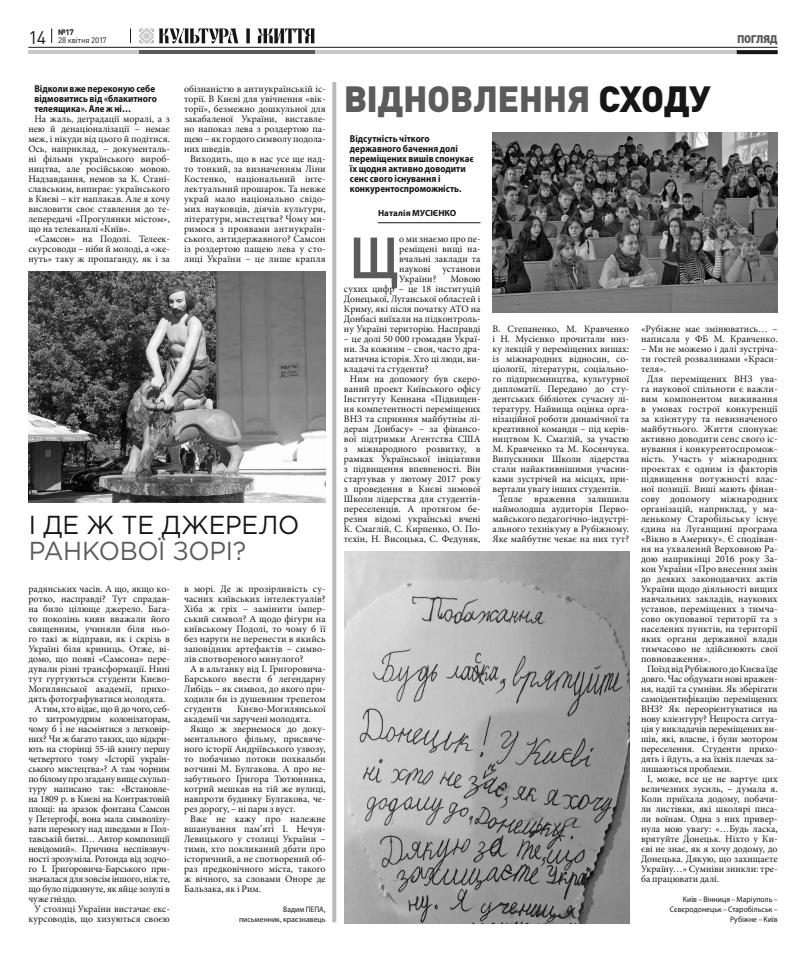
<style>
.page{position:relative;width:806px;height:964px;background:#fff}
.page>*{position:absolute;margin:0;border:0;box-sizing:border-box;transform-origin:0 0}
.BUKVICA{font:600 60.3px "Myriad Pro";color:#5b5b5b;scale:.89 1}
.ZAGOLOVOK_1{font:900 36px "DIN Pro";letter-spacing:-.015em;color:#5b5b5b}
.PODZAGOLOVOK_2{font:26px/26px "Gotham Pro";letter-spacing:-.01em;color:#161616;scale:.96 1}
.t1{font:18px "DIN Pro";color:#161616}
.naz_Rubriki{font:900 11px "DIN Pro";letter-spacing:-.045em;color:#595959}
.КЖ_текст_9_10___Bold{font:700 10px/10px "Myriad Pro";letter-spacing:.005em;color:#161616;scale:.9 1}
.КЖ_текст_9_10{font:9.8px/10px "Minion Pro";color:#161616;text-align:justify}
.BUKVICA-2{font:9.8px/10px "Minion Pro";color:#161616;text-align:justify}
.КЖ_АВТОР_Верх{font:700 9px "Myriad Pro";letter-spacing:.005em;color:#161616}
.КЖ_АВТОР_низ{font:8px/10px "Myriad Pro";letter-spacing:.005em;color:#161616;text-align:right;scale:.95 1}
.t2{font:8px "DIN Pro";letter-spacing:-.01em;color:#161616}
.t3{font:700 8px "DIN Pro";color:#161616}
.s1{color:#5b5b5b}
.s2{color:#161616}
</style>
<div class="page">
<svg style="left:139px;top:28px;width:176px;height:16px"></svg>
<hr style="left:28px;top:47px;width:749px;height:1px;background:#161616">
<svg style="left:51px;top:28px;width:1px;height:15px"></svg>
<svg style="left:130px;top:28px;width:1px;height:15px"></svg>
<hr style="left:28px;top:50px;width:749px;height:4px;background:#c9c9c9">
<hr style="left:139px;top:50px;width:176px;height:4px;background:#595959">
<svg style="left:332px;top:82px;width:4px;height:840px;background:#bfbfbf"></svg>
<svg style="left:736px;top:50px;width:41px;height:4px"></svg>
<hr style="left:378px;top:223px;width:102px;height:1px;background:#161616">
<img style="left:344px;top:552px;width:285px;height:371px">
<img style="left:28px;top:271px;width:298px;height:232px">
<img style="left:492px;top:132px;width:285px;height:180px">
<h3 class="t1" style="left:28px;top:25px;width:19px">14</h3>
<p class="t3" style="left:58px;top:27px;width:17px">№17</p>
<p class="t2" style="left:58px;top:35px;width:50px">28 квітня 2017</p>
<p class="naz_Rubriki" style="left:736px;top:32px;width:42px">ПОГЛЯД</p>
<p class="КЖ_текст_9_10___Bold" style="left:34px;top:84px;width:138px">Відколи вже переконую себе відмовитись від «блакитного телеящика». Але ж ні…</p>
<p class="КЖ_текст_9_10" style="left:28px;top:114px;width:143px;text-indent:6px">На жаль, деградації моралі, а з нею й денаціоналізації – немає меж, і нікуди від цього й подітися.<br>Ось, наприклад, – документаль&shy;ні фільми українського вироб&shy;ництва, але російською мовою.<br>Надзавдання, немов за К. Стані&shy;славським, випирає: українського в Києві – кіт наплакав. Але я хочу висловити своє ставлення до те&shy;лепередачі «Прогулянки містом», що на телеканалі «Київ».</p>
<p class="КЖ_текст_9_10" style="left:28px;top:234px;width:143px;text-indent:6px">«Самсон» на Подолі. Телеек&shy;скурсоводи – ніби й молоді, а «же&shy;нуть» таку ж пропаганду, як і за</p>
<p class="КЖ_текст_9_10" style="left:184px;top:84px;width:143px">обізнаністю в антиукраїнській іс&shy;торії. В Києві для увічнення «вік&shy;торії», безмежно дошкульної для закабаленої України, виставле&shy;но напоказ лева з роздертою па&shy;щею – як гордого символу подола&shy;них шведів.</p>
<p class="КЖ_текст_9_10" style="left:184px;top:154px;width:143px;text-indent:6px">Виходить, що в нас усе ще над&shy;то тонкий, за визначенням Ліни Костенко, національний інте&shy;лектуальний прошарок. Та невже украй мало національно свідо&shy;мих науковців, діячів культури, літератури, мистецтва? Чому ми&shy;римося з проявами антиукраїн&shy;ського, антидержавного? Самсон із роздертою пащею лева у сто&shy;лиці України – це лише крапля</p>
<p class="PODZAGOLOVOK_2" style="left:29px;top:512px;width:283px">І ДЕ Ж ТЕ ДЖЕРЕЛО<br><span class="s1">РАНКОВОЇ ЗОРІ?</span></p>
<p class="КЖ_текст_9_10" style="left:28px;top:584px;width:143px">радянських часів. А що, якщо ко&shy;ротко, насправді? Тут спрадав&shy;на било цілюще джерело. Бага&shy;то поколінь киян вважали його священним, учиняли біля ньо&shy;го такі ж відправи, як і скрізь в Україні біля криниць. Отже, ві&shy;домо, що появі «Самсона» пере&shy;дували різні трансформації. Нині тут гуртуються студенти Києво-Могилянської академії, прихо&shy;дять фотографуватися молодята.</p>
<p class="КЖ_текст_9_10" style="left:28px;top:704px;width:143px;text-indent:6px">А тим, хто відає, що й до чого, себ&shy;то хитромудрим колонізаторам, чому б і не насміятися з легковір&shy;них? Чи ж багато таких, що відкри&shy;ють на сторінці 55-ій книгу першу четвертого тому «Історії україн&shy;ського мистецтва»? А там чорним по білому про згадану вище скульп&shy;туру написано так: «Встановле&shy;на 1809 р. в Києві на Контрактовій площі: на зразок фонтана Самсон у Петергофі, вона мала символізу&shy;вати перемогу над шведами в Пол&shy;тавській битві… Автор композиції невідомий». Причина неспівзвуч&shy;ності зрозуміла. Ротонда від зодчо&shy;го І. Григоровича-Барського при&shy;значалася для зовсім іншого, ніж те, що було підкинуте, як яйце зозулі в чуже гніздо.</p>
<p class="КЖ_текст_9_10" style="left:28px;top:904px;width:143px;text-align:right">У столиці України вистачає екс&shy;курсоводів, що хизуються своєю</p>
<p class="КЖ_текст_9_10" style="left:184px;top:584px;width:143px">в морі. Де ж прозірливість су&shy;часних київських інтелектуалів?<br>Хіба ж гріх – замінити імпер&shy;ський символ? А щодо фігури на київському Подолі, то чому б її без наруги не перенести в якийсь заповідник артефактів – симво&shy;лів спотвореного минулого?</p>
<p class="КЖ_текст_9_10" style="left:184px;top:664px;width:143px;text-indent:6px">А в альтанку від І. Григоровича-Барського ввести б легендарну Либідь – як символ, до якого при&shy;ходили би із душевним трепетом студенти</p>
<p class="КЖ_текст_9_10" style="left:184px;top:704px;width:143px;text-indent:53px">Києво-Могилянської академії чи заручені молодята.</p>
<p class="КЖ_текст_9_10" style="left:184px;top:724px;width:143px;text-indent:6px">Якщо ж звернемося до доку&shy;ментального фільму, присвяче&shy;ного історії Андріївського узвозу, то побачимо потоки похвальби вотчині М. Булгакова. А про не&shy;забутнього Григора Тютюнника, котрий мешкав на тій же вулиці, навпроти будинку Булгакова, че&shy;рез дорогу, – ні пари з вуст.</p>
<p class="КЖ_текст_9_10" style="left:184px;top:814px;width:143px;text-indent:6px">Вже не кажу про належне вшанування пам’яті І. Нечуя-Левицького у столиці України – тими, хто покликаний дбати про історичний, а не спотворений об&shy;раз предковічного міста, такого ж вічного, за словами Оноре де Бальзака, як і Рим.</p>
<p class="КЖ_АВТОР_низ" style="left:283px;top:904px;width:46px">Вадим ПЕПА,</p>
<p class="КЖ_АВТОР_низ" style="left:239px;top:914px;width:93px">письменник, краєзнавець</p>
<p class="ZAGOLOVOK_1" style="left:343px;top:74px;width:368px">ВІДНОВЛЕННЯ <span class="s2">СХОДУ</span></p>
<p class="КЖ_текст_9_10___Bold" style="left:350px;top:134px;width:139px">Відсутність чіткого державного бачення долі переміщених вишів спонукає їх щодня активно доводити сенс свого існування і конкурентоспроможність.</p>
<p class="КЖ_АВТОР_Верх" style="left:378px;top:207px;width:80px">Наталія МУСІЄНКО</p>
<p class="BUKVICA" style="left:350px;top:220px;width:56px">Щ</p>
<p class="BUKVICA-2" style="left:399px;top:234px;width:83px">о ми знаємо про пе&shy;реміщені вищі на&shy;вчальні заклади та наукові установи України?</p>
<p class="BUKVICA-2" style="left:344px;top:274px;width:138px;text-indent:106px">Мовою сухих цифр – це 18 інституцій Донецької, Луганської областей і Криму, які після початку АТО на Донбасі виїхали на підконтроль&shy;ну Україні територію. Насправді</p>
<p class="BUKVICA-2" style="left:344px;top:334px;width:138px">– це долі 50 000 громадян Украї&shy;ни. За кожним – своя, часто дра&shy;матична історія. Хто ці люди, ви&shy;кладачі та студенти?</p>
<p class="КЖ_текст_9_10" style="left:344px;top:374px;width:138px;text-indent:6px">Ним на допомогу був скеро&shy;ваний проект Київського офісу Інституту Кеннана «Підвищен&shy;ня компетентності переміщених ВНЗ та сприяння майбутнім лі&shy;дерам Донбасу» – за фінансо&shy;вої підтримки Агентства США з міжнародного розвитку, в рамках Української ініціативи з підвищення впевненості. Він стартував у лютому 2017 року з проведення в Києві зимової Школи лідерства для студентів&shy;переселенців. А протягом бе&shy;резня відомі українські вчені К. Смаглій, С. Кирпенко, О. По&shy;тєхін, Н. Висоцька, С. Федуняк,</p>
<p class="КЖ_текст_9_10" style="left:492px;top:324px;width:138px">В. Степаненко, М. Кравченко і Н. Мусієнко прочитали низ&shy;ку лекцій у переміщених вишах: із міжнародних відносин, со&shy;ціології, літератури, соціально&shy;го підприємництва, культурної дипломатії. Передано до сту&shy;дентських бібліотек сучасну лі&shy;тературу. Найвища оцінка орга&shy;нізаційної роботи динамічної та креативної команди – під керів&shy;ництвом К. Смаглій, за участю М. Кравченко та М. Косянчука.<br>Випускники Школи лідерства стали найактивнішими учасни&shy;ками зустрічей на місцях, при&shy;вертали увагу інших студентів.</p>
<p class="КЖ_текст_9_10" style="left:492px;top:494px;width:138px;text-indent:6px">Тепле враження залишила наймолодша аудиторія Перво&shy;майського педагогічно-індустрі&shy;ального технікуму в Рубіжному.<br>Яке майбутнє чекає на них тут?</p>
<p class="КЖ_текст_9_10" style="left:640px;top:324px;width:138px">«Рубіжне має змінюватись… – написала у ФБ М. Кравченко.</p>
<p class="КЖ_текст_9_10" style="left:640px;top:344px;width:138px">– Ми не можемо і далі зустріча&shy;ти гостей розвалинами «Краси&shy;теля».</p>
<p class="КЖ_текст_9_10" style="left:640px;top:374px;width:138px;text-indent:6px">Для переміщених ВНЗ ува&shy;га наукової спільноти є важли&shy;вим компонентом виживання в умовах гострої конкуренції за клієнтуру та невизначеного майбутнього. Життя спонукає активно доводити сенс свого іс&shy;нування і конкурентоспромож&shy;ність. Участь у міжнародних проектах є одним із факторів підвищення потужності влас&shy;ної позиції. Виші мають фінан&shy;сову допомогу міжнародних організацій, наприклад, у ма&shy;ленькому Старобільську існує єдина на Луганщині програма «Вікно в Америку». Є сподіван&shy;ня на ухвалений Верховною Ра&shy;дою наприкінці 2016 року За&shy;кон України «Про внесення змін до деяких законодавчих актів України щодо діяльності вищих навчальних закладів, наукових установ, переміщених з тимча&shy;сово окупованої території та з населених пунктів, на території яких органи державної влади тимчасово не здійснюють свої повноваження».</p>
<p class="КЖ_текст_9_10" style="left:640px;top:664px;width:138px;text-indent:6px">Поїзд від Рубіжного до Києва їде довго. Час обдумати нові вражен&shy;ня, надії та сумніви. Як зберігати самоідентифікацію переміщених ВНЗ? Як переорієнтуватися на нову клієнтуру? Непроста ситуа&shy;ція у викладачів переміщених ви&shy;шів, які, власне, і були мотором переселення. Студенти прихо&shy;дять і йдуть, а на їхніх плечах за&shy;лишаються проблеми.</p>
<p class="КЖ_текст_9_10" style="left:640px;top:774px;width:138px;text-indent:6px">І, може, все це не вартує цих величезних зусиль, – думала я.<br>Коли приїхала додому, побачи&shy;ли листівки, які школярі писа&shy;ли воїнам. Одна з них привер&shy;нула мою увагу: «…Будь ласка, врятуйте Донецьк. Ніхто у Ки&shy;єві не знає, як я хочу додому, до Донецька. Дякую, що захищаєте Україну…» Сумніви зникли: тре&shy;ба працювати далі.</p>
<p class="КЖ_АВТОР_низ" style="left:669px;top:894px;width:115px">Київ – Вінниця – Маріуполь –<br>Сєвєродонецьк – Старобільськ –<br>Рубіжне – Київ</p>
</div>
